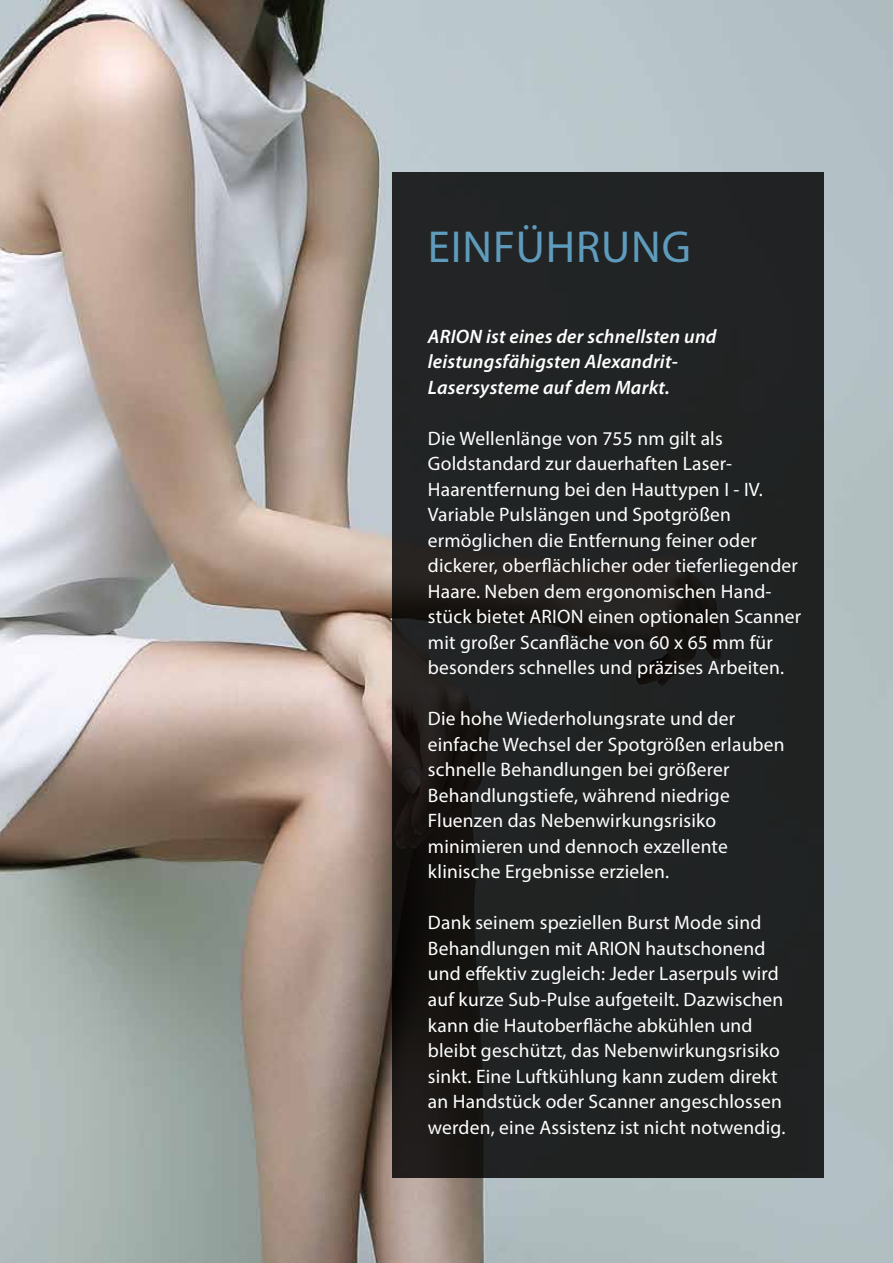
<style>
.page{position:relative;width:893px;height:1263px;background:#fff}
.page>*{position:absolute;margin:0;border:0;box-sizing:border-box;transform-origin:0 0}
.t1{font:45px "Myriad Pro";letter-spacing:.02em;color:#5f9bbc}
.t2{font:19.5px/25.5px "Myriad Pro";letter-spacing:.01em;color:#fff}
.t3{font:italic 600 19.5px/25.5px "Myriad Pro";letter-spacing:.01em;color:#fff}
</style>
<div class="page">
<img style="left:0;top:0;width:893px;height:1263px">
<svg style="left:392px;top:172px;width:432px;height:1006px;background:#1f2020"></svg>
<h1 class="t1" style="left:428px;top:220px;width:264px">EINFÜHRUNG</h1>
<p class="t3" style="left:428px;top:323px;width:290px">ARION ist eines der schnellsten und leistungsfähigsten Alexandrit-<br>Lasersysteme auf dem Markt.</p>
<p class="t2" style="left:428px;top:425px;width:375px">Die Wellenlänge von 755 nm gilt als Goldstandard zur dauerhaften Laser-Haarentfernung bei den Hauttypen I - IV.<br>Variable Pulslängen und Spotgrößen ermöglichen die Entfernung feiner oder dickerer, oberflächlicher oder tieferliegender Haare. Neben dem ergonomischen Hand&shy;stück bietet ARION einen optionalen Scanner mit großer Scanfläche von 60 x 65 mm für besonders schnelles und präzises Arbeiten.</p>
<p class="t2" style="left:428px;top:706px;width:358px">Die hohe Wiederholungsrate und der einfache Wechsel der Spotgrößen erlauben schnelle Behandlungen bei größerer Behandlungstiefe, während niedrige Fluenzen das Nebenwirkungsrisiko minimieren und dennoch exzellente klinische Ergebnisse erzielen.</p>
<p class="t2" style="left:428px;top:910px;width:359px">Dank seinem speziellen Burst Mode sind Behandlungen mit ARION hautschonend und effektiv zugleich: Jeder Laserpuls wird auf kurze Sub-Pulse aufgeteilt. Dazwischen kann die Hautoberfläche abkühlen und bleibt geschützt, das Nebenwirkungsrisiko sinkt. Eine Luftkühlung kann zudem direkt an Handstück oder Scanner angeschlossen werden, eine Assistenz ist nicht notwendig.</p>
</div>
